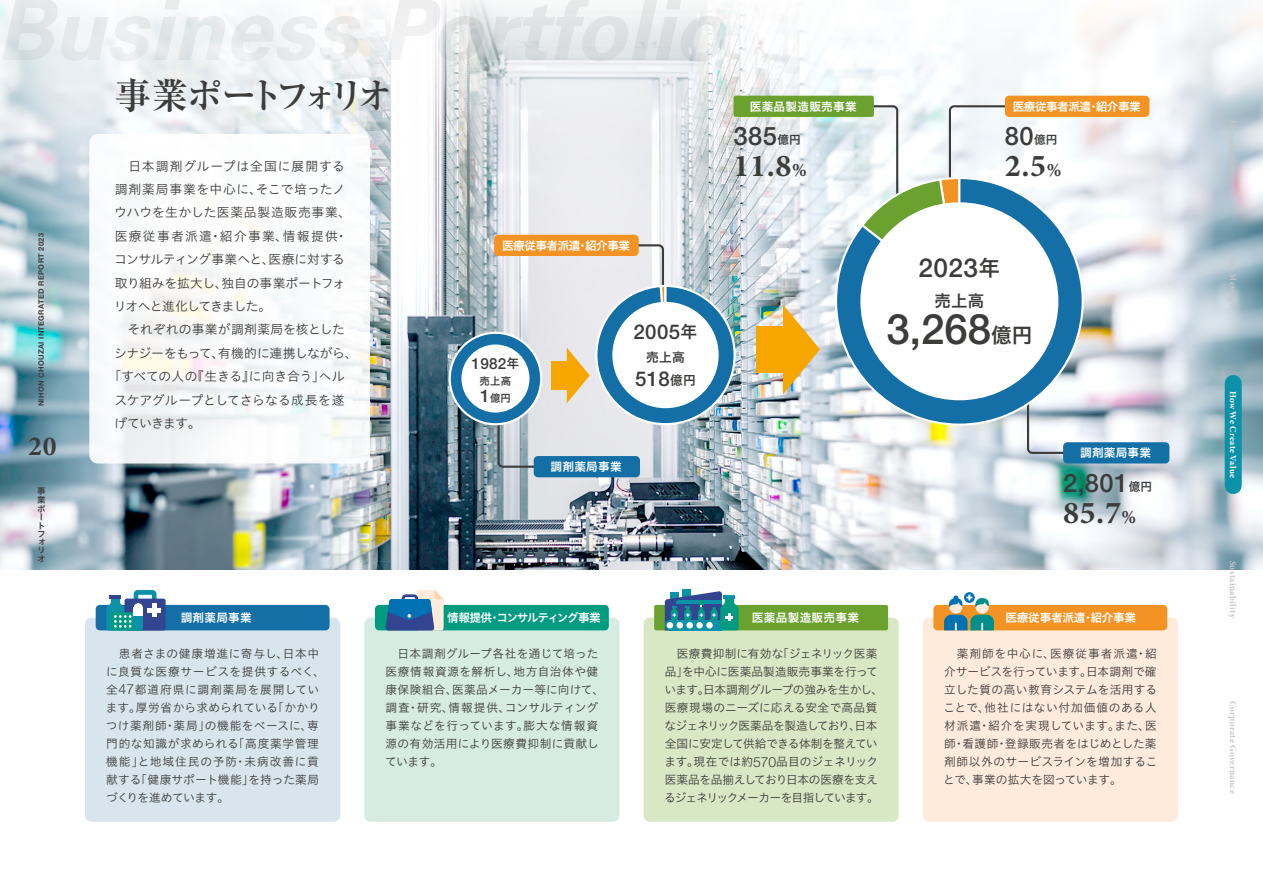
<style>
.page{position:relative;width:1263px;height:893px;background:#fff}
.page>*{position:absolute;margin:0;border:0;box-sizing:border-box;transform-origin:0 0}
.t1{font:500 42.15px "Helvetica Neue LT Std";color:#3c3c3b}
.t2{font:700 36.15px "Ryumin Pr 6 N";letter-spacing:-.22em;color:#3c3c3b}
.t3{font:700 31.95px "Minion Pro";color:#3c3c3b}
.t4{font:700 27.6px "Minion Pro";color:#3c3c3b}
.t5{font:500 26.1px "Helvetica Neue LT Std";color:#3c3c3b}
.t6{font:500 25.5px "Helvetica Neue LT Std";letter-spacing:.015em;color:#3c3c3b}
.t7{font:500 20.4px "Helvetica Neue LT Std";letter-spacing:.015em;color:#3c3c3b}
.t8{font:16.5px "Hiragino UD Sans Std W6";color:#3c3c3b}
.t9{font:500 15.3px "Helvetica Neue LT Std";color:#3c3c3b}
.t10{font:12.75px "Hiragino UD Sans Std W3";letter-spacing:.005em;color:#3c3c3b}
.t11{font:12.75px "Hiragino UD Sans Std W3";letter-spacing:-.02em;color:#3c3c3b}
.t12{font:12.75px "Hiragino UD Sans Std W3";letter-spacing:-.03em;color:#3c3c3b}
.t13{font:12.75px "Hiragino UD Sans Std W3";letter-spacing:.055em;color:#3c3c3b}
.t14{font:12.75px "Hiragino UD Sans Std W3";letter-spacing:.05em;color:#3c3c3b}
.t15{font:12.75px "Hiragino UD Sans Std W3";letter-spacing:.105em;color:#3c3c3b}
.t16{font:12.75px "Hiragino UD Sans Std W3";letter-spacing:.075em;color:#3c3c3b}
.t17{font:12.75px "Hiragino UD Sans Std W3";letter-spacing:-.065em;color:#3c3c3b}
.t18{font:12.75px "Hiragino UD Sans Std W6";color:#3c3c3b}
.t19{font:11.7px/18px "Hiragino UD Sans Std W3";letter-spacing:-.03em;color:#3c3c3b}
.t20{font:11.7px/18px "Hiragino UD Sans Std W3";letter-spacing:.045em;color:#3c3c3b}
.t21{font:11.7px/18px "Hiragino UD Sans Std W3";letter-spacing:.005em;color:#3c3c3b;text-align:justify}
.t22{font:11.7px/18px "Hiragino UD Sans Std W3";letter-spacing:.03em;color:#3c3c3b}
.t23{font:11.7px "Hiragino UD Sans Std W6";letter-spacing:-.03em;color:#fff}
.t24{font:11.7px "Hiragino UD Sans Std W6";letter-spacing:-.05em;color:#fff}
.t25{font:11.7px "Hiragino UD Sans Std W6";letter-spacing:.02em;color:#fff}
.t26{font:11.7px "Hiragino UD Sans Std W6";letter-spacing:-.105em;color:#fff}
.t27{font:10.35px/17px "Hiragino UD Sans Std W6";color:#3c3c3b}
.t28{font:700 9px "Minion Pro";letter-spacing:.04em;color:#c6c6c6}
.t29{font:700 9px "Minion Pro";letter-spacing:.03em;color:#fff}
.t30{font:8.55px/8.4px "Hiragino UD Sans Std W6";color:#3c3c3b}
.t31{font:700 7.5px "Helvetica Neue LT Std";letter-spacing:.05em;color:#3c3c3b}
.s1{font-family:"Hiragino UD Sans Std W6";font-weight:400;font-size:12.75px}
.s2{font-family:"Helvetica Neue LT Std";font-weight:500;font-size:17.55px}
.s3{font-family:"Hiragino UD Sans Std W6";font-weight:400;font-size:16.95px}
.s4{font-family:"Hiragino UD Sans Std W6";font-weight:400;font-size:11.7px}
.s5{font-size:19.2px}
.s6{font-family:"Hiragino UD Sans Std W6";font-weight:400;font-size:21.75px}
.s7{font-size:40.35px}
.s8{font-family:"Hiragino UD Sans Std W6";font-weight:400;font-size:20.7px}
.s9{font-size:24.45px}
.s10{font-family:"Helvetica Neue LT Std";font-weight:300;font-size:14.1px}
</style>
<div class="page">
<img style="left:0;top:0;width:1263px;height:570px">
<svg style="left:496px;top:416px;width:50px;height:53px;background:#bcc3ca"></svg>
<div style="left:534px;top:456px;width:106px;height:21px;background:#136fa5;border-radius:4px"></div>
<svg style="left:626px;top:243px;width:41px;height:55px"></svg>
<svg style="left:596px;top:286px;width:139px;height:138px;background:#2e7fae"></svg>
<div style="left:450px;top:333px;width:91px;height:91px;background:#136fa5;border-radius:50%"></div>
<div style="left:449px;top:332px;width:93px;height:93px;border:2px solid #fff;border-radius:50%"></div>
<div style="left:89px;top:134px;width:281px;height:329px;background:#fff;border-radius:9px"></div>
<div style="left:612px;top:302px;width:107px;height:106px;background:#fff;border-radius:50%"></div>
<div style="left:461px;top:344px;width:68px;height:69px;background:#fff;border-radius:50%"></div>
<div style="left:85px;top:618px;width:255px;height:204px;background:#d9e5ec;border-radius:6px"></div>
<div style="left:96px;top:605px;width:234px;height:25px;background:#136fa5;border-radius:4px"></div>
<div style="left:125px;top:599px;width:41px;height:31px;background:#334590;border-radius:2px"></div>
<hr style="left:147px;top:608px;width:14px;height:4px;background:#fff">
<svg style="left:106px;top:590px;width:50px;height:40px"></svg>
<svg style="left:567px;top:348px;width:23px;height:55px"></svg>
<div style="left:551px;top:361px;width:23px;height:29px;background:#f7a600"></div>
<svg style="left:783px;top:304px;width:37px;height:90px;background:#e4c88a"></svg>
<div style="left:757px;top:326px;width:37px;height:47px;background:#f7a600"></div>
<div style="left:643px;top:618px;width:256px;height:204px;background:#d8e8c5;border-radius:6px"></div>
<div style="left:654px;top:605px;width:234px;height:25px;background:#6ba22f;border-radius:2px"></div>
<div style="left:682px;top:590px;width:9px;height:13px;background:#0b92a9"></div>
<svg style="left:665px;top:591px;width:73px;height:39px;background:#3e8fa6"></svg>
<div style="left:923px;top:618px;width:255px;height:204px;background:#feebdc;border-radius:6px"></div>
<div style="left:933px;top:605px;width:234px;height:25px;background:#f39324;border-radius:4px"></div>
<svg style="left:964px;top:592px;width:11px;height:11px"></svg>
<div style="left:949px;top:600px;width:13px;height:14px;background:#feebdc;border-radius:50%"></div>
<div style="left:976px;top:600px;width:13px;height:14px;background:#feebdc;border-radius:50%"></div>
<svg style="left:948px;top:595px;width:41px;height:12px"></svg>
<svg style="left:944px;top:615px;width:50px;height:15px"></svg>
<div style="left:364px;top:618px;width:255px;height:204px;background:#d6ebe2;border-radius:6px"></div>
<div style="left:375px;top:605px;width:234px;height:25px;background:#009b80;border-radius:4px"></div>
<svg style="left:385px;top:590px;width:59px;height:40px;background:#6d93ba"></svg>
<svg style="left:1026px;top:427px;width:50px;height:28px"></svg>
<div style="left:1063px;top:442px;width:106px;height:21px;background:#136fa5;border-radius:4px"></div>
<svg style="left:859px;top:104px;width:175px;height:72px"></svg>
<svg style="left:834px;top:176px;width:251px;height:251px"></svg>
<div style="left:860px;top:202px;width:198px;height:198px;background:#fff;border-radius:50%"></div>
<div style="left:1005px;top:96px;width:144px;height:21px;background:#f39324;border-radius:4px"></div>
<div style="left:494px;top:235px;width:145px;height:21px;background:#f39324;border-radius:4px"></div>
<div style="left:733px;top:96px;width:141px;height:21px;background:#6ba22f;border-radius:2px"></div>
<div style="left:1225px;top:383px;width:17px;height:102px;background:#0b92a9"></div>
<p class="t31" style="left:37px;top:406px;width:175px;rotate:-90deg">NIHON CHOUZAI INTEGRATED REPORT 2023</p>
<h3 class="t4" style="left:28px;top:427px;width:30px">20</h3>
<p class="t30" style="left:37px;top:486px;width:10px">事業ポートフォリオ</p>
<h2 class="t2" style="left:115px;top:67px;width:280px">事業ポートフォリオ</h2>
<p class="t16" style="left:115px;top:156px;width:232px">　日本調剤グループは全国に展開する</p>
<p class="t13" style="left:115px;top:180px;width:232px">調剤薬局事業を中心に、そこで培ったノ</p>
<p class="t14" style="left:114px;top:203px;width:238px">ウハウを生かした医薬品製造販売事業、</p>
<p class="t15" style="left:115px;top:226px;width:234px">医療従事者派遣・紹介事業、情報提供・</p>
<p class="t12" style="left:114px;top:250px;width:232px">コンサルティング事業へと、医療に対する</p>
<p class="t10" style="left:115px;top:273px;width:232px">取り組みを拡大し、独自の事業ポートフォ</p>
<p class="t17" style="left:114px;top:297px;width:159px">リオへと進化してきました。</p>
<p class="t10" style="left:115px;top:320px;width:231px">　それぞれの事業が調剤薬局を核とした</p>
<p class="t11" style="left:114px;top:343px;width:245px">シナジーをもって、有機的に連携しながら、</p>
<p class="t10" style="left:108px;top:367px;width:238px">「すべての人の『生きる』に向き合う」ヘル</p>
<p class="t10" style="left:114px;top:390px;width:232px">スケアグループとしてさらなる成長を遂</p>
<p class="t10" style="left:115px;top:413px;width:88px">げていきます。</p>
<p class="t24" style="left:502px;top:236px;width:130px">医療従事者派遣・紹介事業</p>
<h3 class="t9" style="left:472px;top:354px;width:49px">1982<span class="s1">年</span></h3>
<p class="t27" style="left:480px;top:372px;width:33px">売上高<br><span class="s2">1</span>億円</p>
<h3 class="t7" style="left:634px;top:319px;width:65px">2005<span class="s3">年</span></h3>
<p class="t18" style="left:646px;top:347px;width:40px">売上高</p>
<h3 class="t7" style="left:635px;top:366px;width:62px">518<span class="s1">億円</span></h3>
<p class="t23" style="left:551px;top:458px;width:73px">調剤薬局事業</p>
<p class="t25" style="left:750px;top:97px;width:109px">医薬品製造販売事業</p>
<h3 class="t6" style="left:733px;top:121px;width:69px">385<span class="s4">億円</span></h3>
<h3 class="t3" style="left:733px;top:143px;width:75px">11.8<span class="s5">%</span></h3>
<p class="t24" style="left:1013px;top:97px;width:130px">医療従事者派遣・紹介事業</p>
<h3 class="t6" style="left:1005px;top:121px;width:54px">80<span class="s4">億円</span></h3>
<h3 class="t3" style="left:1005px;top:143px;width:58px">2.5<span class="s5">%</span></h3>
<h3 class="t5" style="left:918px;top:252px;width:83px">2023<span class="s6">年</span></h3>
<h3 class="t8" style="left:934px;top:288px;width:52px">売上高</h3>
<h1 class="t1" style="left:886px;top:304px;width:148px">3<span class="s7">,</span>268<span class="s8">億円</span></h1>
<p class="t23" style="left:1080px;top:444px;width:73px">調剤薬局事業</p>
<h3 class="t6" style="left:1063px;top:467px;width:91px">2<span class="s9">,</span>801<span class="s4">億円</span></h3>
<h3 class="t3" style="left:1063px;top:490px;width:75px">85.7<span class="s5">%</span></h3>
<p class="t23" style="left:181px;top:609px;width:73px">調剤薬局事業</p>
<p class="t20" style="left:106px;top:644px;width:220px">　患者さまの健康増進に寄与し、日本中に良質な医療サービスを提供するべく、全<span class="s10">47</span>都道府県に調剤薬局を展開しています。厚労省から求められている「かかりつけ薬剤師・薬局」の機能をベースに、専門的な知識が求められる「高度薬学管理機能」と地域住民の予防・未病改善に貢献する「健康サポート機能」を持った薬局づくりを進めています。</p>
<p class="t26" style="left:447px;top:609px;width:155px">情報提供・コンサルティング事業</p>
<p class="t22" style="left:385px;top:644px;width:220px">　日本調剤グループ各社を通じて培った医療情報資源を解析し、地方自治体や健康保険組合、医薬品メーカー等に向けて、調査・研究、情報提供、コンサルティング事業などを行っています。膨大な情報資源の有効活用により医療費抑制に貢献しています。</p>
<p class="t25" style="left:752px;top:609px;width:109px">医薬品製造販売事業</p>
<p class="t19" style="left:664px;top:644px;width:220px">　医療費抑制に有効な「ジェネリック医薬品」を中心に医薬品製造販売事業を行っています。日本調剤グループの強みを生かし、医療現場のニーズに応える安全で高品質なジェネリック医薬品を製造しており、日本全国に安定して供給できる体制を整えています。現在では約<span class="s10">570</span>品目のジェネリック医薬品を品揃えしており日本の医療を支えるジェネリックメーカーを目指しています。</p>
<p class="t23" style="left:1006px;top:609px;width:132px">医療従事者派遣・紹介事業</p>
<p class="t21" style="left:943px;top:644px;width:216px">　薬剤師を中心に、医療従事者派遣・紹介サービスを行っています。日本調剤で確立した質の高い教育システムを活用することで、他社にはない付加価値のある人材派遣・紹介を実現しています。また、医師・看護師・登録販売者をはじめとした薬剤師以外のサービスラインを増加することで、事業の拡大を図っています。</p>
<p class="t29" style="left:1239px;top:391px;width:89px;rotate:90deg">How We Create Value</p>
<p class="t28" style="left:1239px;top:560px;width:59px;rotate:90deg">Sustainability</p>
<p class="t28" style="left:1239px;top:701px;width:94px;rotate:90deg">Corporate Governance</p>
</div>
